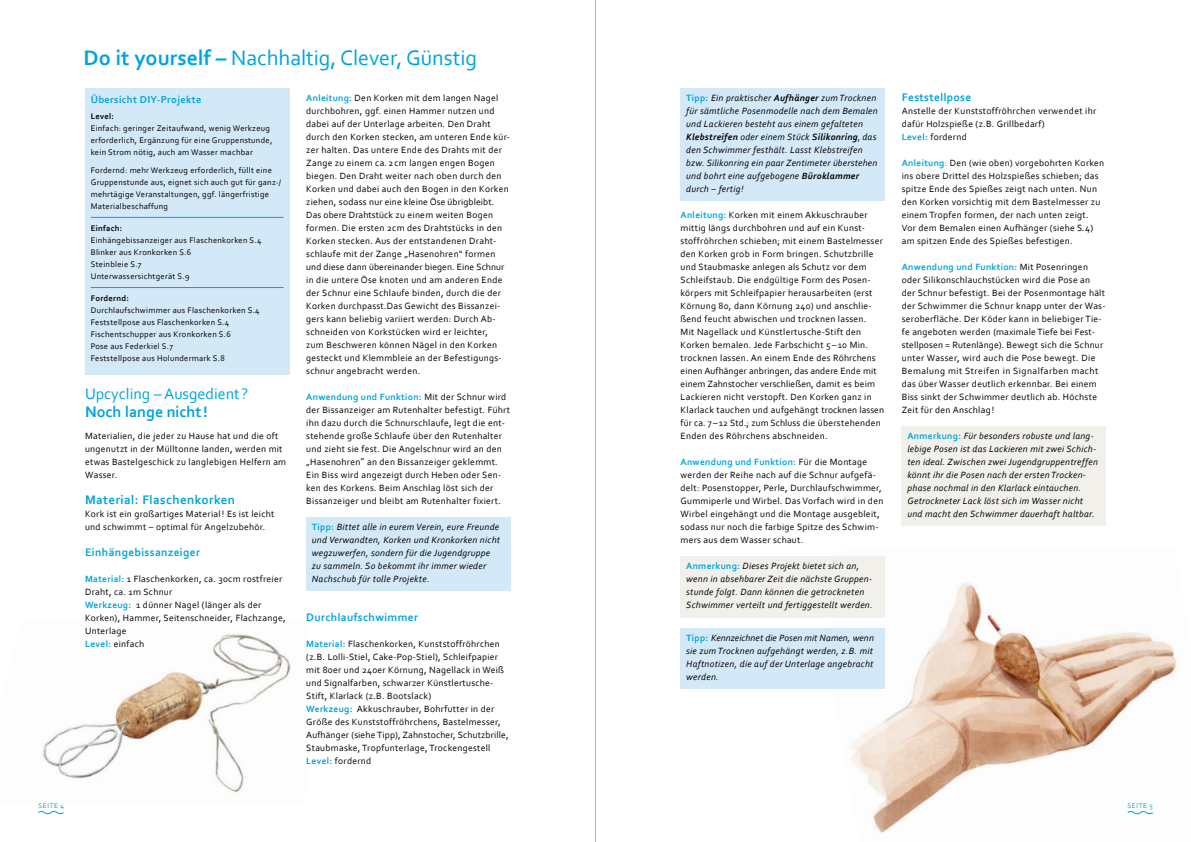
<style>
.page{position:relative;width:1191px;height:842px;background:#fff}
.page>*{position:absolute;margin:0;border:0;box-sizing:border-box;transform-origin:0 0}
.t1{font:22px "Corbel";color:#00a3dc}
.t2{font:16px "Corbel";color:#00a3dc}
.t3{font:700 16px "Corbel";color:#00a3dc}
.t4{font:700 13px "Corbel";letter-spacing:.03em;color:#00a3dc}
.t5{font:700 11.5px "Corbel";letter-spacing:.03em;color:#00a3dc}
.t6{font:700 10.5px "Corbel";letter-spacing:.03em;color:#00a3dc}
.t7{font:9.5px/13px "Corbel";letter-spacing:.03em;color:#000}
.t8{font:italic 9.5px/13px "Corbel";letter-spacing:.03em;color:#000}
.t9{font:8.5px/12px "Corbel";letter-spacing:.03em;color:#000}
.t10{font:700 8.5px "Corbel";letter-spacing:.03em;color:#000}
.t11{font:7px "Corbel";letter-spacing:.09em;color:#00a3dc}
.s1{font-weight:700}
.s2{font-weight:700;color:#00a3dc}
.s3{font-weight:700;font-style:normal;color:#00a3dc}
.s4{color:#00a3dc}
</style>
<div class="page">
<hr style="left:595px;top:0;width:1px;height:842px;background:#b3b2b2">
<img style="left:831px;top:556px;width:346px;height:277px">
<div style="left:85px;top:88px;width:204px;height:286px;background:#d4e9f8"></div>
<hr style="left:91px;top:217px;width:192px;height:1px;background:#00a3dc">
<hr style="left:91px;top:287px;width:192px;height:1px;background:#00a3dc">
<img style="left:43px;top:634px;width:248px;height:159px">
<svg style="left:1126px;top:810px;width:27px;height:5px"></svg>
<svg style="left:38px;top:811px;width:26px;height:4px"></svg>
<div style="left:680px;top:628px;width:204px;height:61px;background:#d4e9f8"></div>
<div style="left:680px;top:556px;width:204px;height:61px;background:#f2f0eb"></div>
<div style="left:901px;top:426px;width:205px;height:100px;background:#f2f0eb"></div>
<div style="left:680px;top:88px;width:204px;height:113px;background:#d4e9f8"></div>
<div style="left:306px;top:517px;width:204px;height:73px;background:#d4e9f8"></div>
<h1 class="t1" style="left:84px;top:44px;width:395px"><span class="s1">Do it yourself –</span> Nachhaltig, Clever, Günstig</h1>
<p class="t6" style="left:91px;top:93px;width:112px">Übersicht DIY-Projekte</p>
<p class="t10" style="left:91px;top:111px;width:25px">Level:</p>
<p class="t9" style="left:91px;top:122px;width:183px">Einfach: geringer Zeitaufwand, wenig Werkzeug erforderlich, Ergänzung für eine Gruppenstunde, kein Strom nötig, auch am Wasser machbar</p>
<p class="t9" style="left:91px;top:164px;width:192px">Fordernd: mehr Werkzeug erforderlich, füllt eine Gruppenstunde aus, eignet sich auch gut für ganz-/ mehrtägige Veranstaltungen, ggf. längerfristige Materialbeschaffung</p>
<p class="t10" style="left:91px;top:223px;width:33px">Einfach:</p>
<p class="t9" style="left:91px;top:234px;width:172px">Einhängebissanzeiger aus Flaschenkorken S.4<br>Blinker aus Kronkorken S.6<br>Steinbleie S.7<br>Unterwassersichtgerät S.9</p>
<p class="t10" style="left:91px;top:293px;width:40px">Fordernd:</p>
<p class="t9" style="left:91px;top:304px;width:170px">Durchlaufschwimmer aus Flaschenkorken S.4<br>Feststellpose aus Flaschenkorken S.4<br>Fischentschupper aus Kronkorken S.6<br>Pose aus Federkiel S.7<br>Feststellpose aus Holundermark S.8</p>
<h2 class="t2" style="left:85px;top:384px;width:165px">Upcycling – Ausgedient?</h2>
<h2 class="t3" style="left:85px;top:402px;width:124px">Noch lange nicht!</h2>
<p class="t7" style="left:85px;top:429px;width:203px">Materialien, die jeder zu Hause hat und die oft ungenutzt in der Mülltonne landen, werden mit etwas Bastelgeschick zu langlebigen Helfern am Wasser.</p>
<h3 class="t4" style="left:85px;top:492px;width:152px">Material: Flaschenkorken</h3>
<p class="t7" style="left:85px;top:507px;width:191px">Kork ist ein großartiges Material! Es ist leicht und schwimmt – optimal für Angelzubehör.</p>
<p class="t5" style="left:85px;top:545px;width:117px">Einhängebissanzeiger</p>
<p class="t7" style="left:85px;top:572px;width:202px"><span class="s2">Material:</span> 1 Flaschenkorken, ca. 30cm rostfreier<br>Draht, ca. 1m Schnur<br><span class="s2">Werkzeug:</span> 1 dünner Nagel (länger als der<br>Korken), Hammer, Seitenschneider, Flachzange,<br>Unterlage<br><span class="s2">Level:</span> einfach</p>
<p class="t7" style="left:306px;top:91px;width:205px"><span class="s2">Anleitung:</span> Den Korken mit dem langen Nagel durchbohren, ggf. einen Hammer nutzen und dabei auf der Unterlage arbeiten. Den Draht durch den Korken stecken, am unteren Ende kür&shy;zer halten. Das untere Ende des Drahts mit der Zange zu einem ca. 2cm langen engen Bogen biegen. Den Draht weiter nach oben durch den Korken und dabei auch den Bogen in den Korken ziehen, sodass nur eine kleine Öse übrigbleibt.<br>Das obere Drahtstück zu einem weiten Bogen formen. Die ersten 2cm des Drahtstücks in den Korken stecken. Aus der entstandenen Draht&shy;schlaufe mit der Zange „Hasenohren“ formen und diese dann übereinander biegen. Eine Schnur in die untere Öse knoten und am anderen Ende der Schnur eine Schlaufe binden, durch die der Korken durchpasst.Das Gewicht des Bissanzei&shy;gers kann beliebig variiert werden: Durch Ab&shy;schneiden von Korkstücken wird er leichter,<br>zum Beschweren können Nägel in den Korken gesteckt und Klemmbleie an der Befestigungs&shy;schnur angebracht werden.</p>
<p class="t7" style="left:306px;top:390px;width:205px"><span class="s2">Anwendung und Funktion:</span> Mit der Schnur wird der Bissanzeiger am Rutenhalter befestigt. Führt ihn dazu durch die Schnurschlaufe, legt die ent&shy;stehende große Schlaufe über den Rutenhalter und zieht sie fest. Die Angelschnur wird an den „Hasenohren</p>
<p class="t7" style="left:361px;top:449px;width:5px">„</p>
<p class="t7" style="left:306px;top:455px;width:196px;text-indent:61px">an den Bissanzeiger geklemmt.<br>Ein Biss wird angezeigt durch Heben oder Sen&shy;ken des Korkens. Beim Anschlag löst sich der Bissanzeiger und bleibt am Rutenhalter fixiert.</p>
<p class="t8" style="left:312px;top:520px;width:190px"><span class="s3">Tipp:</span> Bittet alle in eurem Verein, eure Freunde und Verwandten, Korken und Kronkorken nicht wegzuwerfen, sondern für die Jugendgruppe zu sammeln. So bekommt ihr immer wieder Nachschub für tolle Projekte.</p>
<p class="t5" style="left:306px;top:610px;width:113px">Durchlaufschwimmer</p>
<p class="t7" style="left:306px;top:637px;width:204px"><span class="s2">Material:</span> Flaschenkorken, Kunststoffröhrchen (z.B. Lolli-Stiel, Cake-Pop-Stiel), Schleifpapier mit 80er und 240er Körnung, Nagellack in Weiß und Signalfarben, schwarzer Künstlertusche-Stift, Klarlack (z.B. Bootslack)<br><span class="s2">Werkzeug:</span> Akkuschrauber, Bohrfutter in der Größe des Kunststoffröhrchens, Bastelmesser, Aufhänger (siehe Tipp), Zahnstocher, Schutzbrille, Staubmaske, Tropfunterlage, Trockengestell <span class="s2">Level:</span> fordernd</p>
<p class="t8" style="left:686px;top:91px;width:193px"><span class="s3">Tipp:</span> Ein praktischer <span class="s1">Aufhänger</span> zum Trocknen für sämtliche Posenmodelle nach dem Bemalen und Lackieren besteht aus einem gefalteten <span class="s1">Klebstreifen</span> oder einem Stück <span class="s1">Silikonring</span>, das den Schwimmer festhält. Lasst Klebstreifen bzw. Silikonring ein paar Zentimeter überstehen und bohrt eine aufgebogene <span class="s1">Büroklammer </span>durch – fertig!</p>
<p class="t7" style="left:680px;top:208px;width:205px"><span class="s2">Anleitung:</span> Korken mit einem Akkuschrauber mittig längs durchbohren und auf ein Kunst&shy;stoffröhrchen schieben; mit einem Bastelmesser den Korken grob in Form bringen. Schutzbrille und Staubmaske anlegen als Schutz vor dem Schleifstaub. Die endgültige Form des Posen&shy;körpers mit Schleifpapier herausarbeiten (erst Körnung 80, dann Körnung 240) und anschlie&shy;ßend feucht abwischen und trocknen lassen.<br>Mit Nagellack und Künstlertusche-Stift den Korken bemalen. Jede Farbschicht 5–10 Min. trocknen lassen. An einem Ende des Röhrchens einen Aufhänger anbringen, das andere Ende mit einem Zahnstocher verschließen, damit es beim Lackieren nicht verstopft. Den Korken ganz in Klarlack tauchen und aufgehängt trocknen lassen für ca. 7 – 12 Std.; zum Schluss die überstehenden Enden des Röhrchens abschneiden.</p>
<p class="t7" style="left:680px;top:455px;width:204px"><span class="s2">Anwendung und Funktion:</span> Für die Montage werden der Reihe nach auf die Schnur aufgefä&shy;delt: Posenstopper, Perle, Durchlaufschwimmer, Gummiperle und Wirbel. Das Vorfach wird in den Wirbel eingehängt und die Montage ausgebleit, sodass nur noch die farbige Spitze des Schwim&shy;mers aus dem Wasser schaut.</p>
<p class="t8" style="left:686px;top:559px;width:188px"><span class="s3">Anmerkung:</span> Dieses Projekt bietet sich an, wenn in absehbarer Zeit die nächste Gruppen&shy;stunde folgt. Dann können die getrockneten Schwimmer verteilt und fertiggestellt werden.</p>
<p class="t8" style="left:686px;top:631px;width:189px;text-align:justify"><span class="s3">Tipp:</span> Kennzeichnet die Posen mit Namen, wenn sie zum Trocknen aufgehängt werden, z.B. mit Haftnotizen, die auf der Unterlage angebracht werden.</p>
<p class="t5" style="left:901px;top:90px;width:71px">Feststellpose</p>
<p class="t7" style="left:901px;top:104px;width:196px">Anstelle der Kunststoffröhrchen verwendet ihr dafür Holzspieße (z.B. Grillbedarf)<br><span class="s2">Level:</span> fordernd</p>
<p class="t7" style="left:901px;top:156px;width:204px"><span class="s2">Anleitung</span><span class="s4">:</span> Den (wie oben) vorgebohrten Korken ins obere Drittel des Holzspießes schieben; das spitze Ende des Spießes zeigt nach unten. Nun den Korken vorsichtig mit dem Bastelmesser zu einem Tropfen formen, der nach unten zeigt.<br>Vor dem Bemalen einen Aufhänger (siehe S. 4) am spitzen Ende des Spießes befestigen.</p>
<p class="t7" style="left:901px;top:260px;width:205px"><span class="s2">Anwendung und Funktion:</span> Mit Posenringen oder Silikonschlauchstücken wird die Pose an der Schnur befestigt. Bei der Posenmontage hält der Schwimmer die Schnur knapp unter der Was&shy;seroberfläche. Der Köder kann in beliebiger Tie&shy;fe angeboten werden (maximale Tiefe bei Fest&shy;stellposen = Rutenlänge). Bewegt sich die Schnur unter Wasser, wird auch die Pose bewegt. Die Bemalung mit Streifen in Signalfarben macht das über Wasser deutlich erkennbar. Bei einem Biss sinkt der Schwimmer deutlich ab. Höchste Zeit für den Anschlag!</p>
<p class="t8" style="left:907px;top:429px;width:192px"><span class="s3">Anmerkung:</span> Für besonders robuste und lang&shy;lebige Posen ist das Lackieren mit zwei Schich&shy;ten ideal. Zwischen zwei Jugendgruppentreffen könnt ihr die Posen nach der ersten Trocken&shy;phase nochmal in den Klarlack eintauchen.<br>Getrockneter Lack löst sich im Wasser nicht und macht den Schwimmer dauerhaft haltbar.</p>
<p class="t11" style="left:38px;top:802px;width:27px">SEITE 4</p>
<p class="t11" style="left:1127px;top:802px;width:27px">SEITE 5</p>
</div>
